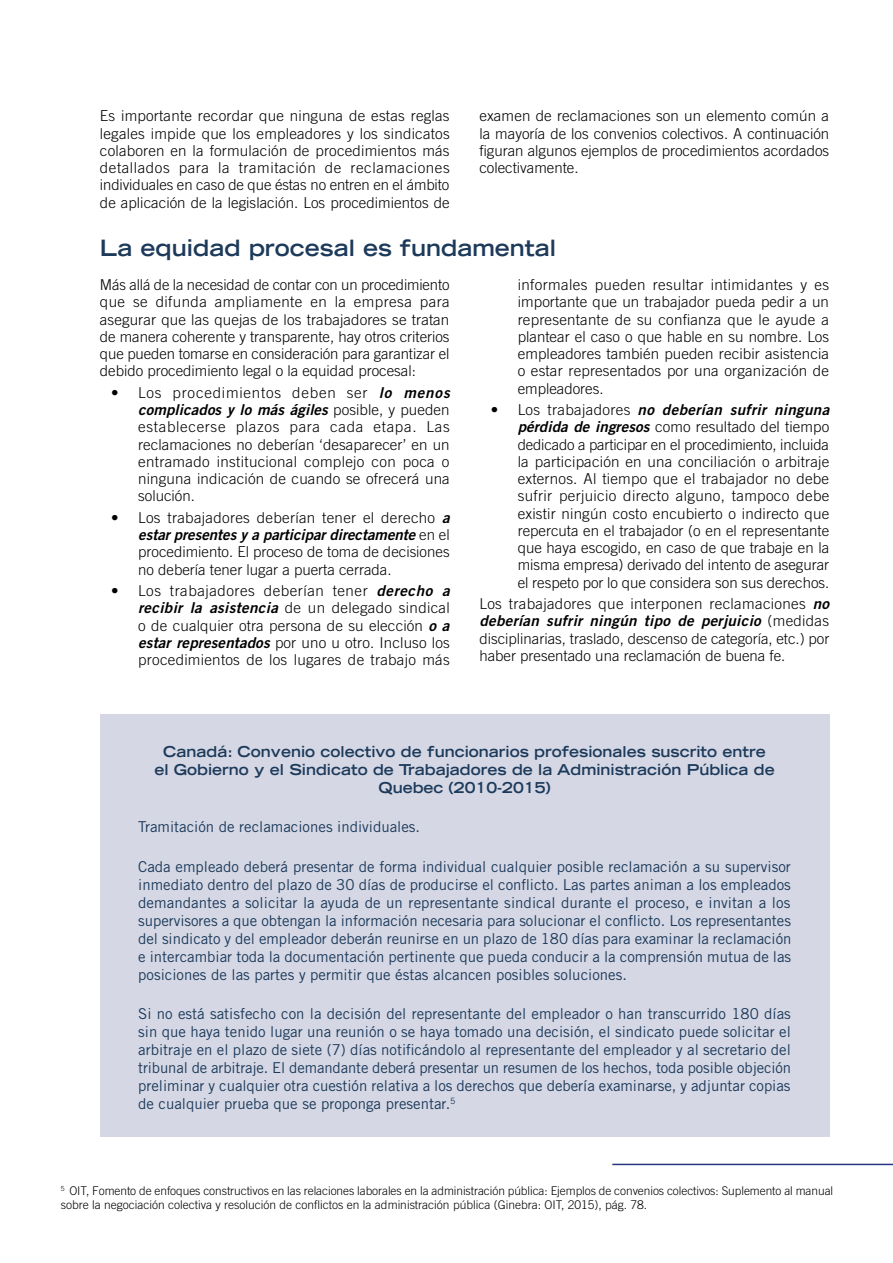
<style>
.page{position:relative;width:893px;height:1263px;background:#fff}
.page>*{position:absolute;margin:0;border:0;box-sizing:border-box;transform-origin:0 0}
.t1{font:700 expanded 22.5px "Trade Gothic LT Std";color:#1d3a5b}
.t2{font:300 15px/17.2px "Trade Gothic LT Std";color:#000;text-align:justify}
.t3{font:15px/18px "Trade Gothic LT Std";color:#1d3a5b;text-align:justify}
.t4{font:700 expanded 15px/18px "Trade Gothic LT Std";color:#1d3a5b;text-align:center}
.t5{font:15px "Trade Gothic LT Std Bd 2 Obl";letter-spacing:.005em;color:#000}
.t6{font:300 15px "Trade Gothic LT Std";letter-spacing:.02em;color:#000}
.t7{font:15px "Trade Gothic LT Std Bd 2 Obl";letter-spacing:.025em;color:#000}
.t8{font:300 15px "Trade Gothic LT Std";letter-spacing:.05em;color:#000}
.t9{font:300 12px/13.5px "Trade Gothic LT Std";letter-spacing:-.005em;color:#000}
.s1{font-family:"Trade Gothic LT Std Bd 2 Obl";font-weight:400}
.s2{font-family:"Trade Gothic LT Std";font-weight:300}
</style>
<div class="page">
<div style="left:100px;top:714px;width:729px;height:423px;background:#d5d8e4"></div>
<hr style="left:612px;top:1164px;width:281px;height:1px;background:#283583">
<p class="t2" style="left:100px;top:107px;width:351px">Es importante recordar que ninguna de estas reglas legales impide que los empleadores y los sindicatos colaboren en la formulación de procedimientos más detallados para la tramitación de reclamaciones individuales en caso de que éstas no entren en el ámbito de aplicación de la legislación. Los procedimientos de</p>
<p class="t2" style="left:479px;top:107px;width:351px">examen de reclamaciones son un elemento común a la mayoría de los convenios colectivos. A continuación figuran algunos ejemplos de procedimientos acordados colectivamente.</p>
<h1 class="t1" style="left:100px;top:233px;width:458px">La equidad procesal es fundamental</h1>
<p class="t2" style="left:100px;top:276px;width:351px">Más allá de la necesidad de contar con un procedimiento que se difunda ampliamente en la empresa para asegurar que las quejas de los trabajadores se tratan de manera coherente y transparente, hay otros criterios que pueden tomarse en consideración para garantizar el debido procedimiento legal o la equidad procesal:</p>
<p class="t8" style="left:111px;top:384px;width:340px">• Los procedimientos deben ser <span class="s1">lo menos</span></p>
<p class="t5" style="left:138px;top:400px;width:313px">complicados y lo más ágiles <span class="s2">posible, y pueden</span></p>
<p class="t2" style="left:138px;top:418px;width:313px">establecerse plazos para cada etapa. Las reclamaciones no deberían ‘desaparecer’ en un entramado institucional complejo con poca o ninguna indicación de cuando se ofrecerá una solución.</p>
<p class="t6" style="left:111px;top:509px;width:340px">• Los trabajadores deberían tener el derecho <span class="s1">a</span></p>
<p class="t5" style="left:138px;top:525px;width:313px">estar presentes y a participar directamente <span class="s2">en el</span></p>
<p class="t2" style="left:138px;top:543px;width:313px">procedimiento. El proceso de toma de decisiones no debería tener lugar a puerta cerrada.</p>
<p class="t2" style="left:138px;top:582px;width:313px;text-indent:-27px">• Los trabajadores deberían tener <span class="s1">derecho a recibir la asistencia</span> de un delegado sindical o de cualquier otra persona de su elección <span class="s1">o a estar representados</span> por uno u otro. Incluso los procedimientos de los lugares de trabajo más</p>
<p class="t2" style="left:518px;top:276px;width:313px">informales pueden resultar intimidantes y es importante que un trabajador pueda pedir a un representante de su confianza que le ayude a plantear el caso o que hable en su nombre. Los empleadores también pueden recibir asistencia o estar representados por una organización de empleadores.</p>
<p class="t7" style="left:491px;top:400px;width:340px"><span class="s2">• Los trabajadores</span> no deberían sufrir ninguna</p>
<p class="t2" style="left:518px;top:418px;width:313px"><span class="s1">pérdida de ingresos</span> como resultado del tiempo dedicado a participar en el procedimiento, incluida la participación en una conciliación o arbitraje externos. Al tiempo que el trabajador no debe sufrir perjuicio directo alguno, tampoco debe existir ningún costo encubierto o indirecto que repercuta en el trabajador (o en el representante que haya escogido, en caso de que trabaje en la misma empresa) derivado del intento de asegurar el respeto por lo que considera son sus derechos.</p>
<p class="t6" style="left:479px;top:595px;width:351px">Los trabajadores que interponen reclamaciones <span class="s1">no</span></p>
<p class="t5" style="left:479px;top:612px;width:351px">deberían sufrir ningún tipo de perjuicio <span class="s2">(medidas</span></p>
<p class="t2" style="left:479px;top:630px;width:351px">disciplinarias, traslado, descenso de categoría, etc.) por haber presentado una reclamación de buena fe.</p>
<p class="t4" style="left:154px;top:742px;width:622px">Canadá: Convenio colectivo de funcionarios profesionales suscrito entre el Gobierno y el Sindicato de Trabajadores de la Administración Pública de<br>Quebec (2010-2015)</p>
<p class="t3" style="left:138px;top:818px;width:283px">Tramitación de reclamaciones individuales.</p>
<p class="t3" style="left:138px;top:857px;width:655px">Cada empleado deberá presentar de forma individual cualquier posible reclamación a su supervisor inmediato dentro del plazo de 30 días de producirse el conflicto. Las partes animan a los empleados demandantes a solicitar la ayuda de un representante sindical durante el proceso, e invitan a los supervisores a que obtengan la información necesaria para solucionar el conflicto. Los representantes del sindicato y del empleador deberán reunirse en un plazo de 180 días para examinar la reclamación e intercambiar toda la documentación pertinente que pueda conducir a la comprensión mutua de las posiciones de las partes y permitir que éstas alcancen posibles soluciones.</p>
<p class="t3" style="left:138px;top:1004px;width:654px">Si no está satisfecho con la decisión del representante del empleador o han transcurrido 180 días sin que haya tenido lugar una reunión o se haya tomado una decisión, el sindicato puede solicitar el arbitraje en el plazo de siete (7) días notificándolo al representante del empleador y al secretario del tribunal de arbitraje. El demandante deberá presentar un resumen de los hechos, toda posible objeción preliminar y cualquier otra cuestión relativa a los derechos que debería examinarse, y adjuntar copias de cualquier prueba que se proponga presentar.<sup>5</sup></p>
<p class="t9" style="left:61px;top:1184px;width:774px"><sup>5</sup> OIT, Fomento de enfoques constructivos en las relaciones laborales en la administración pública: Ejemplos de convenios colectivos: Suplemento al manual sobre la negociación colectiva y resolución de conflictos en la administración pública (Ginebra: OIT, 2015), pág. 78.</p>
</div>
